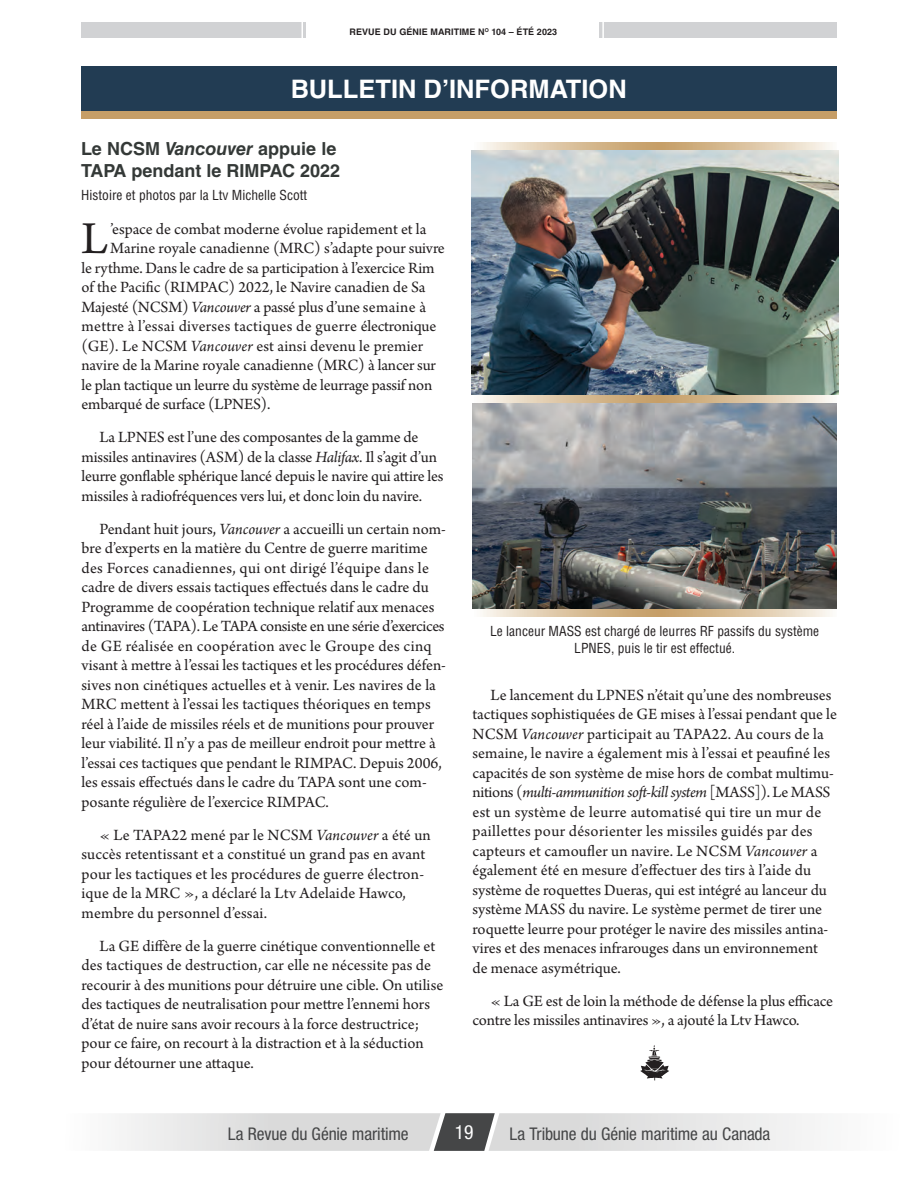
<style>
.page{position:relative;width:918px;height:1188px;background:#fff}
.page>*{position:absolute;margin:0;border:0;box-sizing:border-box;transform-origin:0 0}
.Drop_Cap_MJ{font:48px "Arno Pro";color:#231f20}
.Book_Review_Title{font:700 25.5px "Helvetica LT Std";color:#fff}
.t1{font:condensed 19.5px "Helvetica Neue LT Std";color:#fff}
.t2{font:700 18px/21.6px "Helvetica LT Std";color:#343937}
.t3{font:condensed 17.55px "Helvetica Neue LT Std";letter-spacing:-.01em;color:#454647}
.Body{font:16.5px/19.5px "Arno Pro";color:#231f20}
.Drop_Cap_MJ-2{font:16.5px "Arno Pro";letter-spacing:-.005em;color:#231f20}
.Drop_Cap_MJ-3{font:16.5px "Arno Pro";letter-spacing:.015em;color:#231f20}
.Photo_Caption{font:condensed 13.5px/16.2px "Helvetica LT Std";color:#231f20;text-align:center}
.Author_Name{font:condensed 13.5px "Helvetica LT Std";color:#231f20}
.t4{font:700 9px "Helvetica LT Std";letter-spacing:.01em;color:#231f20}
.s1{font-style:italic}
</style>
<div class="page">
<div style="left:81px;top:23px;width:225px;height:15px;background:#d1d2d4"></div>
<div style="left:599px;top:23px;width:238px;height:15px;background:#d1d2d4"></div>
<svg style="left:302px;top:23px;width:1px;height:15px"></svg>
<hr style="left:602px;top:16px;width:2px;height:29px;background:#fff">
<svg style="left:119px;top:1113px;width:696px;height:38px;background:#d7d7d7"></svg>
<svg style="left:482px;top:143px;width:350px;height:7px;background:#dcc5a3"></svg>
<svg style="left:472px;top:395px;width:365px;height:221px;background:#d2bea1"></svg>
<img style="left:472px;top:150px;width:367px;height:245px">
<img style="left:472px;top:404px;width:365px;height:204px">
<svg style="left:640px;top:1045px;width:29px;height:35px"></svg>
<div style="left:81px;top:67px;width:756px;height:45px;background:#223c53"></div>
<div style="left:81px;top:112px;width:756px;height:7px;background:#c69e67"></div>
<p class="t4" style="left:350px;top:26px;width:209px">REVUE DU GÉNIE MARITIME N<sup>O</sup> 104 – ÉTÉ 2023</p>
<p class="Book_Review_Title" style="left:291px;top:74px;width:338px">BULLETIN D’INFORMATION</p>
<h2 class="t2" style="left:81px;top:138px;width:261px">Le NCSM <span class="s1">Vancouver</span> appuie le<br>TAPA pendant le RIMPAC 2022</h2>
<p class="Author_Name" style="left:81px;top:187px;width:228px">Histoire et photos par la Ltv Michelle Scott</p>
<p class="Drop_Cap_MJ" style="left:81px;top:212px;width:28px">L</p>
<p class="Drop_Cap_MJ-2" style="left:110px;top:219px;width:318px">’espace de combat moderne évolue rapidement et la</p>
<p class="Drop_Cap_MJ-2" style="left:110px;top:239px;width:336px">Marine royale canadienne (MRC) s’adapte pour suivre</p>
<p class="Drop_Cap_MJ-2" style="left:81px;top:258px;width:355px">le rythme. Dans le cadre de sa participation à l’exercice Rim</p>
<p class="Drop_Cap_MJ-2" style="left:81px;top:278px;width:346px">of the Pacific (RIMPAC) 2022, le Navire canadien de Sa</p>
<p class="Drop_Cap_MJ-2" style="left:81px;top:297px;width:346px">Majesté (NCSM) <span class="s1">Vancouver</span> a passé plus d’une semaine à</p>
<p class="Drop_Cap_MJ-3" style="left:81px;top:317px;width:356px">mettre à l’essai diverses tactiques de guerre électronique</p>
<p class="Drop_Cap_MJ-2" style="left:81px;top:336px;width:343px">(GE). Le NCSM <span class="s1">Vancouver</span> est ainsi devenu le premier</p>
<p class="Drop_Cap_MJ-2" style="left:81px;top:356px;width:356px">navire de la Marine royale canadienne (MRC) à lancer sur</p>
<p class="Drop_Cap_MJ-2" style="left:81px;top:375px;width:352px">le plan tactique un leurre du système de leurrage passif non</p>
<p class="Drop_Cap_MJ-2" style="left:81px;top:395px;width:191px">embarqué de surface (LPNES).</p>
<p class="Body" style="left:81px;top:429px;width:364px;text-indent:18px">La LPNES est l’une des composantes de la gamme de missiles antinavires (ASM) de la classe <span class="s1">Halifax</span>. Il s’agit d’un leurre gonflable sphérique lancé depuis le navire qui attire les missiles à radiofréquences vers lui, et donc loin du navire.</p>
<p class="Body" style="left:81px;top:520px;width:366px;text-indent:18px">Pendant huit jours, <span class="s1">Vancouver</span> a accueilli un certain nom&shy;bre d’experts en la matière du Centre de guerre maritime des Forces canadiennes, qui ont dirigé l’équipe dans le cadre de divers essais tactiques effectués dans le cadre du Programme de coopération technique relatif aux menaces antinavires (TAPA). Le TAPA consiste en une série d’exercices de GE réalisée en coopération avec le Groupe des cinq visant à mettre à l’essai les tactiques et les procédures défen&shy;sives non cinétiques actuelles et à venir. Les navires de la MRC mettent à l’essai les tactiques théoriques en temps réel à l’aide de missiles réels et de munitions pour prouver leur viabilité. Il n’y a pas de meilleur endroit pour mettre à l’essai ces tactiques que pendant le RIMPAC. Depuis 2006, les essais effectués dans le cadre du TAPA sont une com&shy;posante régulière de l’exercice RIMPAC.</p>
<p class="Body" style="left:81px;top:826px;width:351px;text-indent:18px">« Le TAPA22 mené par le NCSM <span class="s1">Vancouver</span> a été un succès retentissant et a constitué un grand pas en avant pour les tactiques et les procédures de guerre électron&shy;ique de la MRC », a déclaré la Ltv Adelaide Hawco, membre du personnel d’essai.</p>
<p class="Body" style="left:81px;top:937px;width:363px;text-indent:18px">La GE diffère de la guerre cinétique conventionnelle et des tactiques de destruction, car elle ne nécessite pas de recourir à des munitions pour détruire une cible. On utilise des tactiques de neutralisation pour mettre l’ennemi hors d’état de nuire sans avoir recours à la force destructrice; pour ce faire, on recourt à la distraction et à la séduction pour détourner une attaque.</p>
<p class="Photo_Caption" style="left:490px;top:623px;width:331px">Le lanceur MASS est chargé de leurres RF passifs du système<br>LPNES, puis le tir est effectué.</p>
<p class="Body" style="left:472px;top:686px;width:366px;text-indent:18px">Le lancement du LPNES n’était qu’une des nombreuses tactiques sophistiquées de GE mises à l’essai pendant que le NCSM <span class="s1">Vancouver</span> participait au TAPA22. Au cours de la semaine, le navire a également mis à l’essai et peaufiné les capacités de son système de mise hors de combat multimu&shy;nitions (<span class="s1">multi-ammunition soft-kill system</span> [MASS]). Le MASS est un système de leurre automatisé qui tire un mur de paillettes pour désorienter les missiles guidés par des capteurs et camoufler un navire. Le NCSM <span class="s1">Vancouver</span> a également été en mesure d’effectuer des tirs à l’aide du système de roquettes Dueras, qui est intégré au lanceur du système MASS du navire. Le système permet de tirer une roquette leurre pour protéger le navire des missiles antina&shy;vires et des menaces infrarouges dans un environnement de menace asymétrique.</p>
<p class="Body" style="left:472px;top:992px;width:362px;text-indent:18px">« La GE est de loin la méthode de défense la plus efficace contre les missiles antinavires », a ajouté la Ltv Hawco.</p>
<p class="t3" style="left:228px;top:1124px;width:182px">La Revue du Génie maritime</p>
<p class="t1" style="left:455px;top:1121px;width:20px">19</p>
<p class="t3" style="left:510px;top:1123px;width:262px">La Tribune du Génie maritime au Canada</p>
</div>
